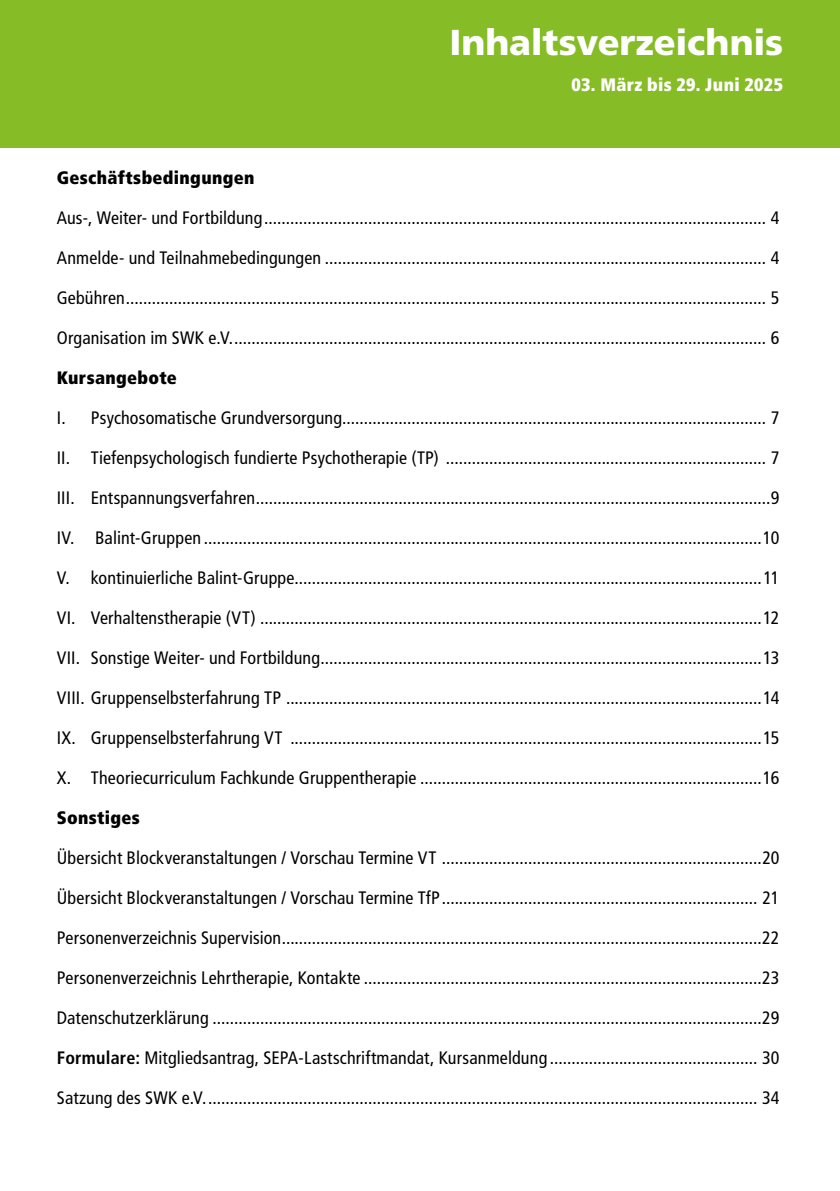
<style>
.page{position:relative;width:840px;height:1191px;background:#fff}
.page>*{position:absolute;margin:0;border:0;box-sizing:border-box;transform-origin:0 0}
.t1{font:900 36px "Frutiger LT Std";letter-spacing:-.005em;color:#fff}
.t2{font:condensed 18px "Frutiger LT Std";letter-spacing:.01em;color:#000}
.t3{font:900 condensed 18px "Frutiger LT Std";letter-spacing:.02em;color:#000}
.t4{font:900 condensed 18px "Frutiger LT Std";letter-spacing:.02em;color:#fff}
.s1{font-weight:700}
</style>
<div class="page">
<div style="left:0;top:0;width:839px;height:147px;background:#86bc25"></div>
<h1 class="t1" style="left:449px;top:21px;width:335px">Inhaltsverzeichnis</h1>
<p class="t4" style="left:571px;top:74px;width:213px">03. März bis 29. Juni 2025</p>
<p class="t3" style="left:57px;top:166px;width:199px">Geschäftsbedingungen</p>
<p class="t2" style="left:57px;top:207px;width:723px">Aus-, Weiter- und Fortbildung.................................................................................................................... 4</p>
<p class="t2" style="left:57px;top:247px;width:723px">Anmelde- und Teilnahmebedingungen ...................................................................................................... 4</p>
<p class="t2" style="left:57px;top:287px;width:724px">Gebühren.................................................................................................................................................... 5</p>
<p class="t2" style="left:57px;top:327px;width:723px">Organisation im SWK e.V............................................................................................................................ 6</p>
<p class="t3" style="left:57px;top:366px;width:121px">Kursangebote</p>
<p class="t2" style="left:57px;top:407px;width:723px">I. Psychosomatische Grundversorgung.................................................................................................. 7</p>
<p class="t2" style="left:57px;top:447px;width:723px">II. Tiefenpsychologisch fundierte Psychotherapie (TP) .......................................................................... 7</p>
<p class="t2" style="left:57px;top:487px;width:724px">III. Entspannungsverfahren.......................................................................................................................9</p>
<p class="t2" style="left:57px;top:527px;width:723px">IV. Balint-Gruppen .................................................................................................................................10</p>
<p class="t2" style="left:57px;top:567px;width:723px">V. kontinuierliche Balint-Gruppe............................................................................................................11</p>
<p class="t2" style="left:57px;top:607px;width:724px">VI. Verhaltenstherapie (VT) ....................................................................................................................12</p>
<p class="t2" style="left:57px;top:647px;width:724px">VII. Sonstige Weiter- und Fortbildung......................................................................................................13</p>
<p class="t2" style="left:57px;top:687px;width:723px">VIII. Gruppenselbsterfahrung TP ..............................................................................................................14</p>
<p class="t2" style="left:57px;top:727px;width:724px">IX. Gruppenselbsterfahrung VT .............................................................................................................15</p>
<p class="t2" style="left:57px;top:767px;width:723px">X. Theoriecurriculum Fachkunde Gruppentherapie ...............................................................................16</p>
<p class="t3" style="left:57px;top:806px;width:84px">Sonstiges</p>
<p class="t2" style="left:57px;top:847px;width:723px">Übersicht Blockveranstaltungen / Vorschau Termine VT ..........................................................................20</p>
<p class="t2" style="left:57px;top:887px;width:723px">Übersicht Blockveranstaltungen / Vorschau Termine TfP......................................................................... 21</p>
<p class="t2" style="left:57px;top:927px;width:723px">Personenverzeichnis Supervision...............................................................................................................22</p>
<p class="t2" style="left:57px;top:967px;width:723px">Personenverzeichnis Lehrtherapie, Kontakte ............................................................................................23</p>
<p class="t2" style="left:57px;top:1007px;width:723px">Datenschutzerklärung ...............................................................................................................................29</p>
<p class="t2" style="left:57px;top:1047px;width:723px"><span class="s1">Formulare:</span> Mitgliedsantrag, SEPA-Lastschriftmandat, Kursanmeldung ................................................ 30</p>
<p class="t2" style="left:57px;top:1087px;width:723px">Satzung des SWK e.V................................................................................................................................ 34</p>
</div>
